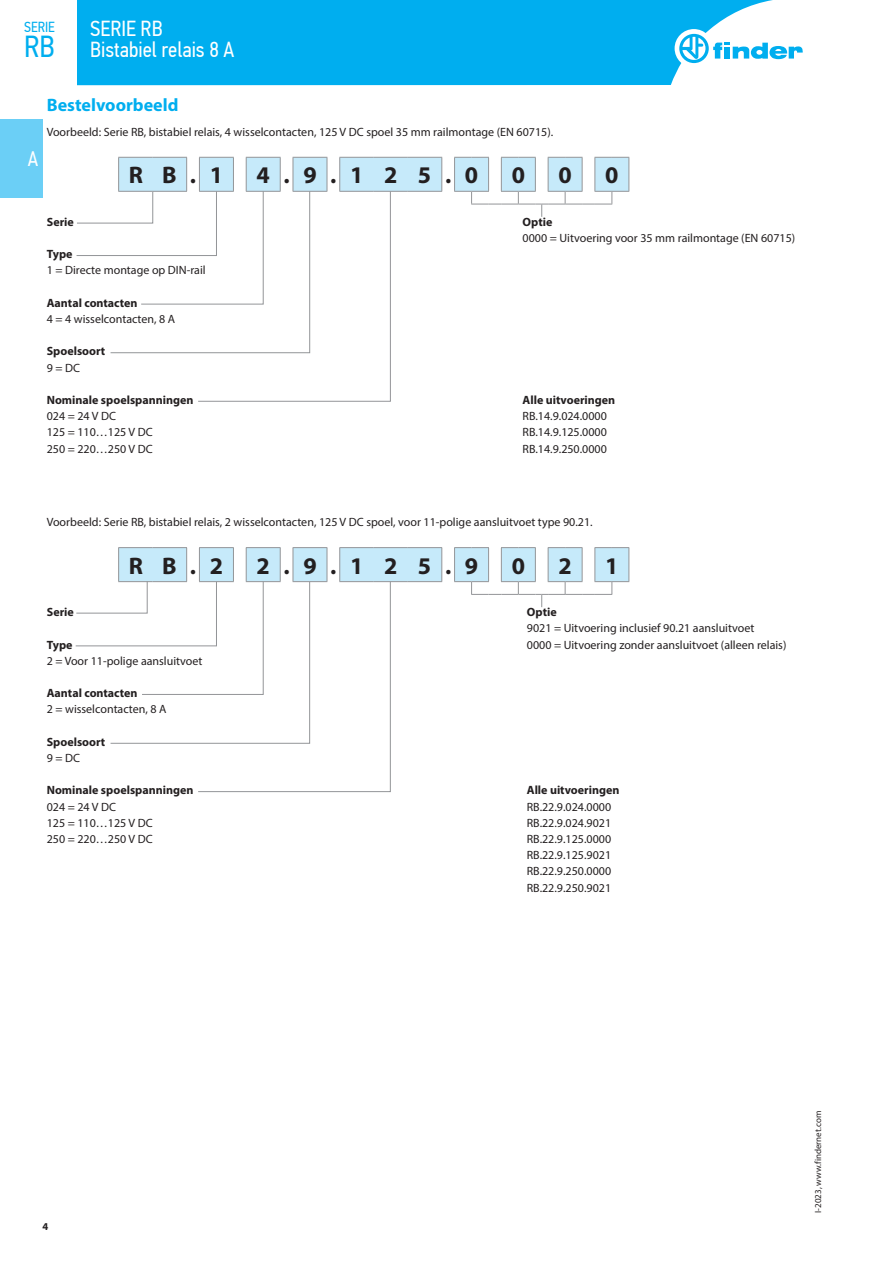
<style>
.page{position:relative;width:893px;height:1263px;background:#fff}
.page>*{position:absolute;margin:0;border:0;box-sizing:border-box;transform-origin:0 0}
.t1{font:30.3px "PF Din Text Cond Pro";color:#00aeef}
.t2{font:700 24px "Myriad Pro";color:#231f20}
.t3{font:21.75px/21px "PF Din Text Cond Pro";color:#fff}
.t4{font:21px "PF Din Text Cond Pro";color:#fff}
.t5{font:700 18px "Myriad Pro";color:#00aeef}
.t6{font:14.55px "PF Din Text Cond Pro";color:#00aeef}
.t7{font:12px/16.2px "Myriad Pro";color:#231f20}
.t8{font:700 12px "Myriad Pro";color:#231f20}
.t9{font:700 10.5px "Myriad Pro";color:#231f20}
.t10{font:9px "Myriad Pro";color:#231f20}
</style>
<div class="page">
<div style="left:77px;top:0;width:696px;height:85px;background:#00aeef"></div>
<div style="left:675px;top:29px;width:38px;height:39px;background:#fff;border-radius:50%"></div>
<svg style="left:679px;top:34px;width:124px;height:29px"></svg>
<div style="left:0;top:119px;width:43px;height:79px;background:#6bcff6"></div>
<svg style="left:76px;top:157px;width:553px;height:245px"></svg>
<svg style="left:75px;top:547px;width:554px;height:245px"></svg>
<p class="t6" style="left:24px;top:19px;width:32px">SERIE</p>
<h1 class="t1" style="left:24px;top:28px;width:32px">RB</h1>
<h3 class="t3" style="left:90px;top:18px;width:146px">SERIE RB<br>Bistabiel relais 8 A</h3>
<h3 class="t4" style="left:28px;top:147px;width:12px">A</h3>
<h3 class="t5" style="left:47px;top:93px;width:133px">Bestelvoorbeeld</h3>
<p class="t7" style="left:47px;top:124px;width:508px">Voorbeeld: Serie RB, bistabiel relais, 4 wisselcontacten, 125 V DC spoel 35 mm railmontage (EN 60715).</p>
<h2 class="t2" style="left:129px;top:160px;width:96px">R B.1</h2>
<h2 class="t2" style="left:257px;top:160px;width:223px">4.9.1 2 5.0</h2>
<h2 class="t2" style="left:512px;top:160px;width:15px">0</h2>
<h2 class="t2" style="left:558px;top:160px;width:15px">0</h2>
<h2 class="t2" style="left:605px;top:160px;width:15px">0</h2>
<p class="t8" style="left:47px;top:214px;width:29px">Serie</p>
<p class="t8" style="left:47px;top:246px;width:27px">Type</p>
<p class="t7" style="left:47px;top:262px;width:160px">1 = Directe montage op DIN-rail</p>
<p class="t8" style="left:47px;top:295px;width:92px">Aantal contacten</p>
<p class="t7" style="left:47px;top:311px;width:130px">4 = 4 wisselcontacten, 8 A</p>
<p class="t8" style="left:47px;top:344px;width:60px">Spoelsoort</p>
<p class="t7" style="left:47px;top:359px;width:35px">9 = DC</p>
<p class="t8" style="left:47px;top:392px;width:148px">Nominale spoelspanningen</p>
<p class="t7" style="left:47px;top:408px;width:107px">024 = 24 V DC<br>125 = 110…125 V DC<br>250 = 220…250 V DC</p>
<p class="t8" style="left:523px;top:214px;width:31px">Optie</p>
<p class="t7" style="left:523px;top:230px;width:274px">0000 = Uitvoering voor 35 mm railmontage (EN 60715)</p>
<p class="t8" style="left:523px;top:392px;width:94px">Alle uitvoeringen</p>
<p class="t7" style="left:523px;top:408px;width:86px;text-align:justify">RB.14.9.024.0000<br>RB.14.9.125.0000<br>RB.14.9.250.0000</p>
<p class="t7" style="left:47px;top:514px;width:547px">Voorbeeld: Serie RB, bistabiel relais, 2 wisselcontacten, 125 V DC spoel, voor 11-polige aansluitvoet type 90.21.</p>
<h2 class="t2" style="left:129px;top:550px;width:96px">R B.2</h2>
<h2 class="t2" style="left:257px;top:550px;width:223px">2.9.1 2 5.9</h2>
<h2 class="t2" style="left:512px;top:550px;width:15px">0</h2>
<h2 class="t2" style="left:558px;top:550px;width:15px">2</h2>
<h2 class="t2" style="left:605px;top:550px;width:15px">1</h2>
<p class="t8" style="left:47px;top:604px;width:29px">Serie</p>
<p class="t8" style="left:47px;top:637px;width:27px">Type</p>
<p class="t7" style="left:47px;top:652px;width:157px">2 = Voor 11-polige aansluitvoet</p>
<p class="t8" style="left:47px;top:685px;width:92px">Aantal contacten</p>
<p class="t7" style="left:47px;top:701px;width:121px">2 = wisselcontacten, 8 A</p>
<p class="t8" style="left:47px;top:734px;width:60px">Spoelsoort</p>
<p class="t7" style="left:47px;top:750px;width:35px">9 = DC</p>
<p class="t8" style="left:47px;top:782px;width:148px">Nominale spoelspanningen</p>
<p class="t7" style="left:47px;top:798px;width:107px">024 = 24 V DC<br>125 = 110…125 V DC<br>250 = 220…250 V DC</p>
<p class="t8" style="left:527px;top:604px;width:31px">Optie</p>
<p class="t7" style="left:527px;top:620px;width:261px">9021 = Uitvoering inclusief 90.21 aansluitvoet<br>0000 = Uitvoering zonder aansluitvoet (alleen relais)</p>
<p class="t8" style="left:527px;top:782px;width:94px">Alle uitvoeringen</p>
<p class="t7" style="left:527px;top:798px;width:86px;text-align:justify">RB.22.9.024.0000<br>RB.22.9.024.9021<br>RB.22.9.125.0000<br>RB.22.9.125.9021<br>RB.22.9.250.0000<br>RB.22.9.250.9021</p>
<p class="t9" style="left:43px;top:1219px;width:7px">4</p>
<p class="t10" style="left:812px;top:1213px;width:103px;rotate:-90deg">I-2023, www.findernet.com</p>
</div>
